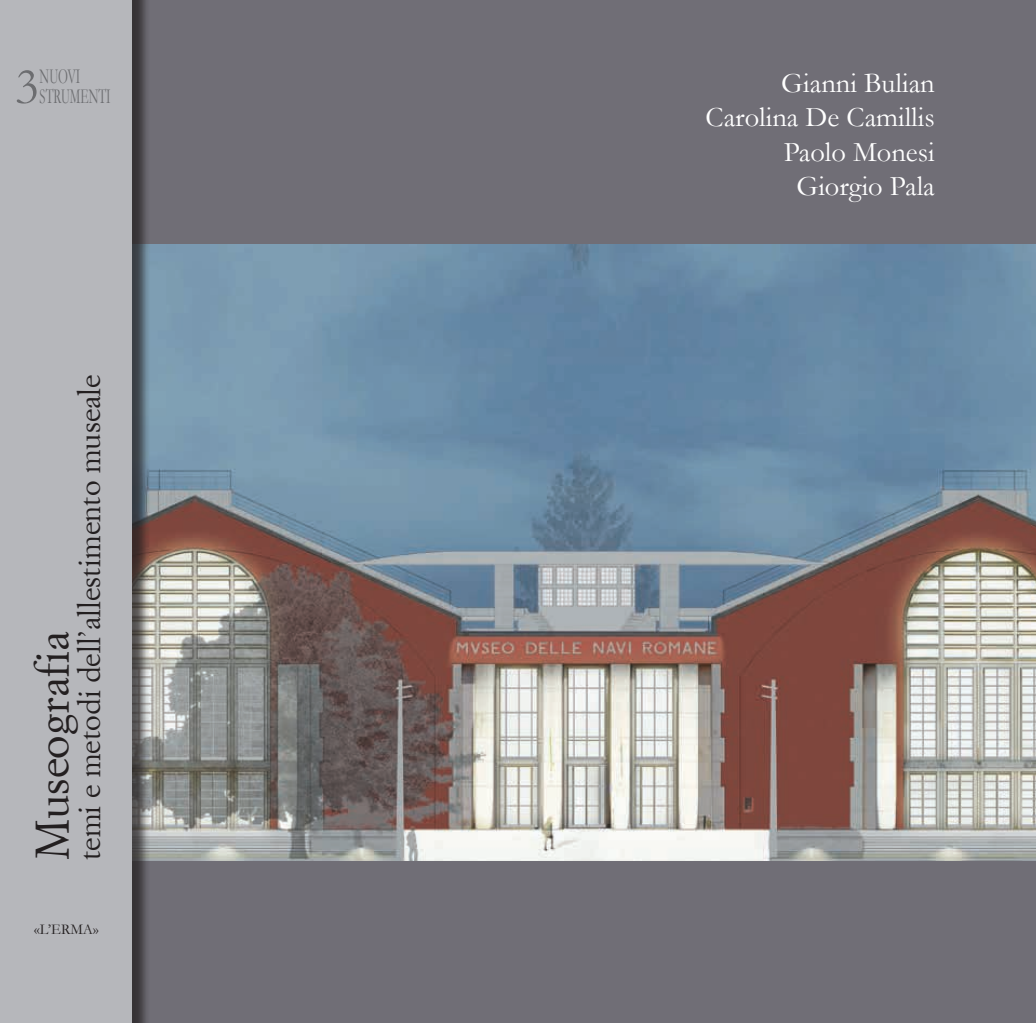
<style>
.page{position:relative;width:1036px;height:1023px;background:#706e76}
.page>*{position:absolute;margin:0;border:0;box-sizing:border-box;transform-origin:0 0}
.t1{font:51.3px "Garamond";color:#6c6d70}
.t2{font:45px "Simoncini Garamond";color:#231f20}
.t3{font:30px "Simoncini Garamond";color:#231f20}
.t4{font:28.5px/34.2px "Garamond";color:#fff;text-align:right}
.t5{font:21.6px "Garamond";color:#6c6d70;scale:.58 1}
.t6{font:15px "Garamond";color:#231f20}
</style>
<div class="page">
<img style="left:151px;top:245px;width:885px;height:615px">
<div style="left:0;top:0;width:151px;height:1023px;background:#231f20;opacity:.75"></div>
<div style="left:0;top:0;width:132px;height:1023px;background:#b6b7bb"></div>
<p class="t5" style="left:40px;top:62px;width:72px">NUOVI</p>
<h1 class="t1" style="left:15px;top:52px;width:26px">3</h1>
<p class="t5" style="left:40px;top:81px;width:124px">STRUMENTI</p>
<p class="t3" style="left:71px;top:860px;width:487px;rotate:-90deg">temi e metodi dell’allestimento museale</p>
<h2 class="t2" style="left:25px;top:860px;width:231px;rotate:-90deg">Museografia</h2>
<p class="t6" style="left:34px;top:919px;width:66px">«L’ERMA»</p>
<p class="t4" style="left:705px;top:65px;width:231px">Gianni Bulian<br>Carolina De Camillis<br>Paolo Monesi<br>Giorgio Pala</p>
</div>
